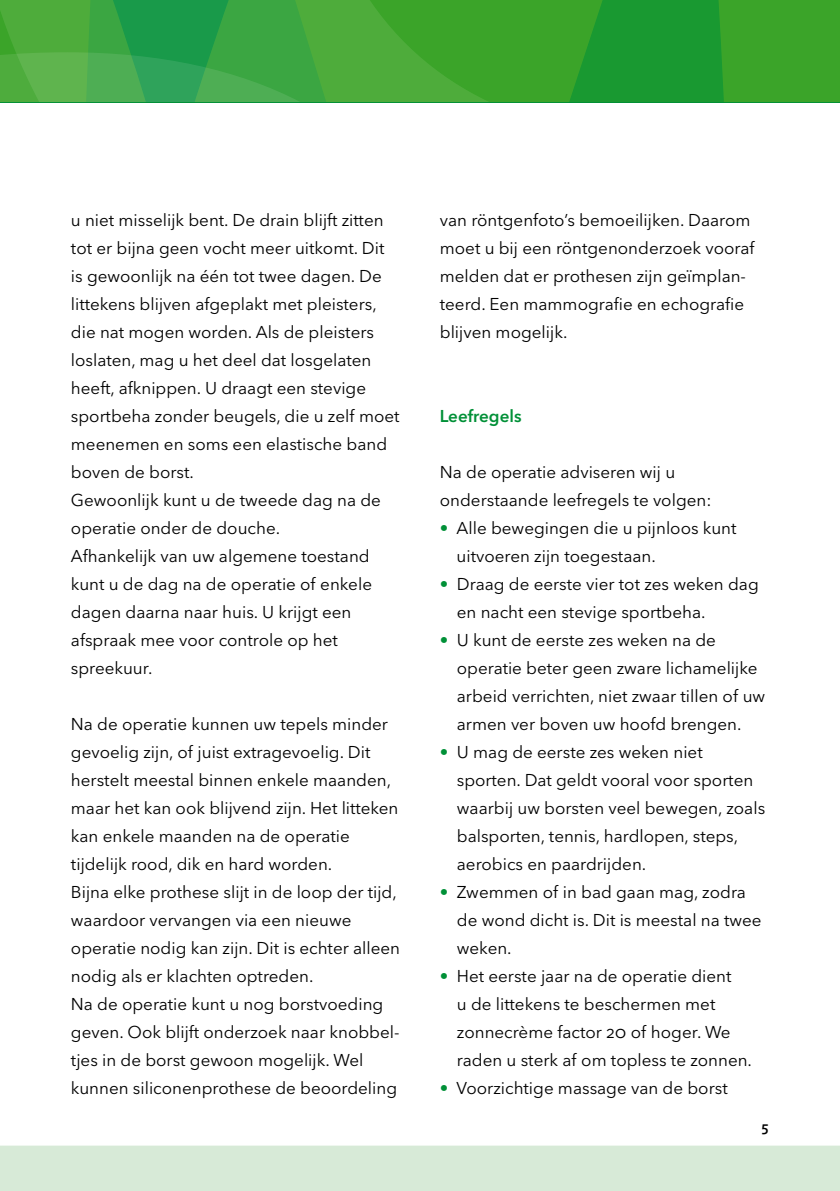
<style>
.page{position:relative;width:840px;height:1191px;background:#fff}
.page>*{position:absolute;margin:0;border:0;box-sizing:border-box;transform-origin:0 0}
.t1{font:17px/28px "Avenir Next LT Pro";color:#000}
.t2{font:600 17px "Avenir Next LT Pro";color:#009037}
.t3{font:600 14px "Avenir Next LT Pro";color:#000}
.s1{color:#009037}
</style>
<div class="page">
<svg style="left:0;top:0;width:839px;height:102px;background:#36a333"></svg>
<svg style="left:0;top:52px;width:300px;height:50px;background:#45aa4d"></svg>
<div style="left:0;top:1145px;width:839px;height:46px;background:#d7ead7"></div>
<p class="t1" style="left:71px;top:206px;width:330px">u niet misselijk bent. De drain blijft zitten tot er bijna geen vocht meer uitkomt. Dit is gewoonlijk na één tot twee dagen. De littekens blijven afgeplakt met pleisters, die nat mogen worden. Als de pleisters loslaten, mag u het deel dat losgelaten heeft, afknippen. U draagt een stevige sportbeha zonder beugels, die u zelf moet meenemen en soms een elastische band boven de borst.<br>Gewoonlijk kunt u de tweede dag na de operatie onder de douche.<br>Afhankelijk van uw algemene toestand kunt u de dag na de operatie of enkele dagen daarna naar huis. U krijgt een afspraak mee voor controle op het spreekuur.</p>
<p class="t1" style="left:71px;top:710px;width:330px">Na de operatie kunnen uw tepels minder gevoelig zijn, of juist extragevoelig. Dit herstelt meestal binnen enkele maanden, maar het kan ook blijvend zijn. Het litteken kan enkele maanden na de operatie tijdelijk rood, dik en hard worden.<br>Bijna elke prothese slijt in de loop der tijd, waardoor vervangen via een nieuwe operatie nodig kan zijn. Dit is echter alleen nodig als er klachten optreden.<br>Na de operatie kunt u nog borstvoeding geven. Ook blijft onderzoek naar knobbel&shy;tjes in de borst gewoon mogelijk. Wel kunnen siliconenprothese de beoordeling</p>
<p class="t1" style="left:439px;top:206px;width:316px">van röntgenfoto’s bemoeilijken. Daarom moet u bij een röntgenonderzoek vooraf melden dat er prothesen zijn geïmplan&shy;teerd. Een mammografie en echografie blijven mogelijk.</p>
<p class="t2" style="left:439px;top:406px;width:83px">Leefregels</p>
<p class="t1" style="left:439px;top:458px;width:273px">Na de operatie adviseren wij u onderstaande leefregels te volgen:</p>
<p class="t1" style="left:456px;top:514px;width:281px;text-indent:-17px"><span class="s1">•</span> Alle bewegingen die u pijnloos kunt uitvoeren zijn toegestaan.</p>
<p class="t1" style="left:456px;top:570px;width:303px;text-indent:-17px"><span class="s1">•</span> Draag de eerste vier tot zes weken dag en nacht een stevige sportbeha.</p>
<p class="t1" style="left:456px;top:626px;width:310px;text-indent:-17px"><span class="s1">•</span> U kunt de eerste zes weken na de operatie beter geen zware lichamelijke arbeid verrichten, niet zwaar tillen of uw armen ver boven uw hoofd brengen.</p>
<p class="t1" style="left:456px;top:738px;width:309px;text-indent:-17px"><span class="s1">•</span> U mag de eerste zes weken niet sporten. Dat geldt vooral voor sporten waarbij uw borsten veel bewegen, zoals balsporten, tennis, hardlopen, steps, aerobics en paardrijden.</p>
<p class="t1" style="left:456px;top:878px;width:306px;text-indent:-17px"><span class="s1">•</span> Zwemmen of in bad gaan mag, zodra de wond dicht is. Dit is meestal na twee weken.</p>
<p class="t1" style="left:456px;top:962px;width:296px;text-indent:-17px"><span class="s1">•</span> Het eerste jaar na de operatie dient<br>u de littekens te beschermen met zonnecrème factor 20 of hoger. We raden u sterk af om topless te zonnen.</p>
<p class="t1" style="left:439px;top:1074px;width:289px"><span class="s1">•</span> Voorzichtige massage van de borst</p>
<p class="t3" style="left:760px;top:1118px;width:9px">5</p>
</div>
